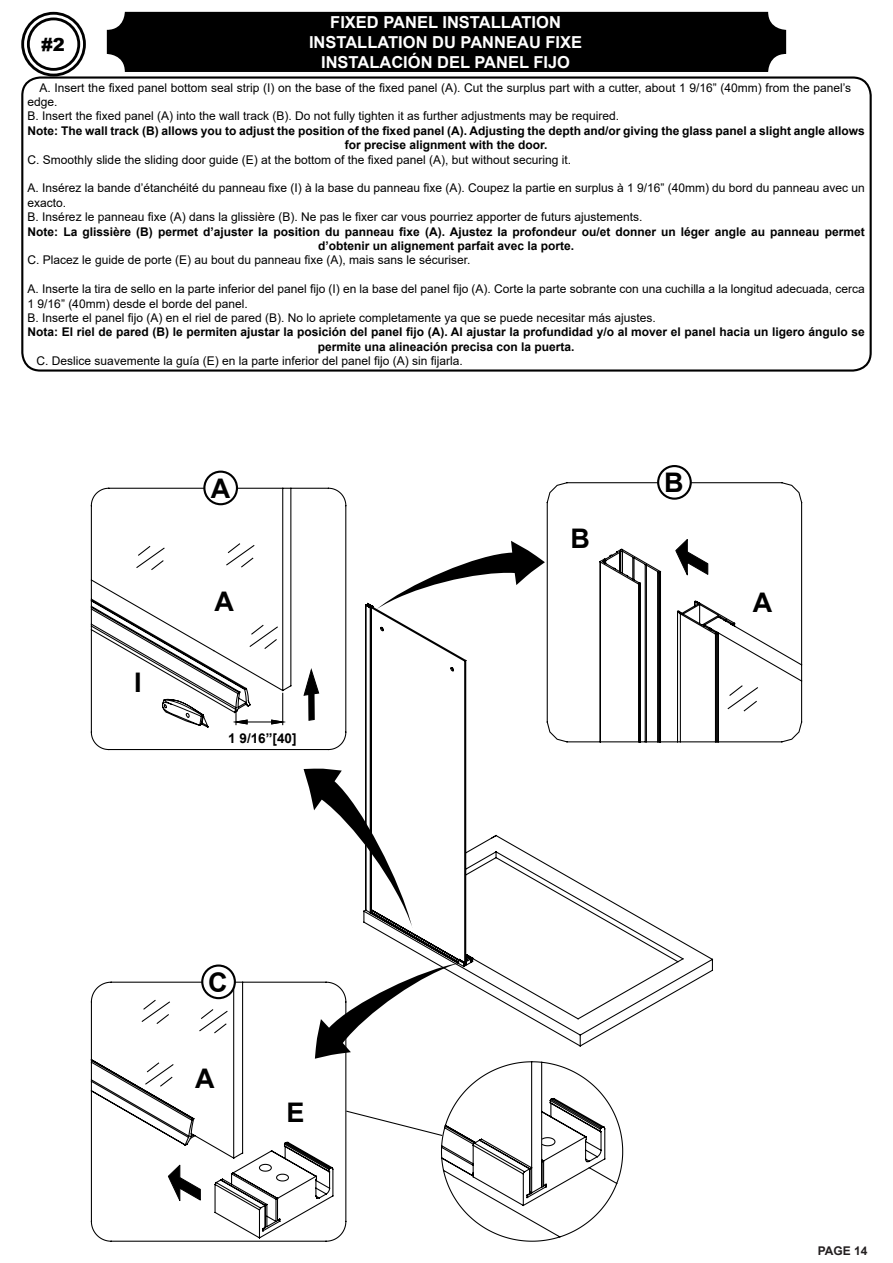
<style>
.page{position:relative;width:893px;height:1263px;background:#fff}
.page>*{position:absolute;margin:0;border:0;box-sizing:border-box;transform-origin:0 0}
.t1{font:700 27px "Arial";color:#000}
.t2{font:900 18px "Arial";color:#000}
.t3{font:700 16.5px "Arial";color:#fff}
.t4{font:700 13.5px "Arial";color:#000}
.t5{font:12px/14.4px "Arial";color:#000}
.t6{font:700 12px/14.4px "Arial";color:#000;text-align:center}
.t7{font:700 12px "Arial";color:#231f20}
</style>
<div class="page">
<div style="left:21px;top:12px;width:65px;height:64px;border:3px solid #000;border-radius:50%"></div>
<div style="left:27px;top:18px;width:53px;height:53px;border:3px solid #000;border-radius:50%"></div>
<div style="left:107px;top:12px;width:679px;height:60px;background:#000;border-radius:18px"></div>
<svg style="left:546px;top:482px;width:257px;height:261px"></svg>
<svg style="left:90px;top:981px;width:51px;height:261px"></svg>
<svg style="left:90px;top:487px;width:257px;height:264px"></svg>
<svg style="left:304px;top:769px;width:58px;height:72px"></svg>
<svg style="left:386px;top:541px;width:159px;height:61px"></svg>
<div style="left:658px;top:466px;width:33px;height:33px;background:#fff;border-radius:50%"></div>
<div style="left:657px;top:465px;width:35px;height:35px;border:2px solid #000;border-radius:50%"></div>
<div style="left:204px;top:472px;width:33px;height:32px;background:#fff;border-radius:50%"></div>
<div style="left:203px;top:471px;width:35px;height:34px;border:2px solid #000;border-radius:50%"></div>
<div style="left:21px;top:76px;width:851px;height:296px;border:2px solid #000;border-radius:18px"></div>
<svg style="left:675px;top:538px;width:33px;height:40px"></svg>
<svg style="left:362px;top:602px;width:352px;height:420px"></svg>
<svg style="left:141px;top:962px;width:483px;height:280px"></svg>
<p class="t2" style="left:41px;top:31px;width:25px">#2</p>
<p class="t3" style="left:330px;top:11px;width:232px">FIXED PANEL INSTALLATION</p>
<p class="t3" style="left:309px;top:30px;width:275px">INSTALLATION DU PANNEAU FIXE</p>
<p class="t3" style="left:321px;top:50px;width:251px">INSTALACIÓN DEL PANEL FIJO</p>
<p class="t5" style="left:28px;top:80px;width:825px;text-indent:12px">A. Insert the fixed panel bottom seal strip (I) on the base of the fixed panel (A). Cut the surplus part with a cutter, about 1 9/16” (40mm) from the panel’s edge.</p>
<p class="t5" style="left:28px;top:109px;width:593px">B. Insert the fixed panel (A) into the wall track (B). Do not fully tighten it as further adjustments may be required.</p>
<p class="t6" style="left:28px;top:123px;width:839px">Note: The wall track (B) allows you to adjust the position of the fixed panel (A). Adjusting the depth and/or giving the glass panel a slight angle allows for precise alignment with the door.</p>
<p class="t5" style="left:28px;top:152px;width:545px">C. Smoothly slide the sliding door guide (E) at the bottom of the fixed panel (A), but without securing it.</p>
<p class="t5" style="left:28px;top:181px;width:838px">A. Insérez la bande d’étanchéité du panneau fixe (I) à la base du panneau fixe (A). Coupez la partie en surplus à 1 9/16” (40mm) du bord du panneau avec un exacto.</p>
<p class="t5" style="left:28px;top:210px;width:616px">B. Insérez le panneau fixe (A) dans la glissière (B). Ne pas le fixer car vous pourriez apporter de futurs ajustements.</p>
<p class="t6" style="left:28px;top:224px;width:838px">Note: La glissière (B) permet d’ajuster la position du panneau fixe (A). Ajustez la profondeur ou/et donner un léger angle au panneau permet d’obtenir un alignement parfait avec la porte.</p>
<p class="t5" style="left:28px;top:253px;width:444px">C. Placez le guide de porte (E) au bout du panneau fixe (A), mais sans le sécuriser.</p>
<p class="t5" style="left:28px;top:282px;width:838px">A. Inserte la tira de sello en la parte inferior del panel fijo (I) en la base del panel fijo (A). Corte la parte sobrante con una cuchilla a la longitud adecuada, cerca<br>1 9/16” (40mm) desde el borde del panel.</p>
<p class="t5" style="left:28px;top:310px;width:630px">B. Inserte el panel fijo (A) en el riel de pared (B). No lo apriete completamente ya que se puede necesitar más ajustes.</p>
<p class="t6" style="left:28px;top:325px;width:838px">Nota: El riel de pared (B) le permiten ajustar la posición del panel fijo (A). Al ajustar la profundidad y/o al mover el panel hacia un ligero ángulo se permite una alineación precisa con la puerta.</p>
<p class="t5" style="left:37px;top:354px;width:428px">C. Deslice suavemente la guía (E) en la parte inferior del panel fijo (A) sin fijarla.</p>
<p class="t1" style="left:211px;top:469px;width:21px">A</p>
<p class="t1" style="left:664px;top:464px;width:21px">B</p>
<p class="t1" style="left:134px;top:664px;width:9px">I</p>
<p class="t1" style="left:215px;top:582px;width:21px">A</p>
<p class="t4" style="left:228px;top:728px;width:70px">1 9/16”[40]</p>
<p class="t1" style="left:208px;top:963px;width:21px">C</p>
<p class="t1" style="left:195px;top:1059px;width:21px">A</p>
<p class="t1" style="left:286px;top:1094px;width:20px">E</p>
<p class="t1" style="left:570px;top:519px;width:21px">B</p>
<p class="t1" style="left:753px;top:584px;width:21px">A</p>
<p class="t7" style="left:818px;top:1242px;width:51px">PAGE 14</p>
</div>
